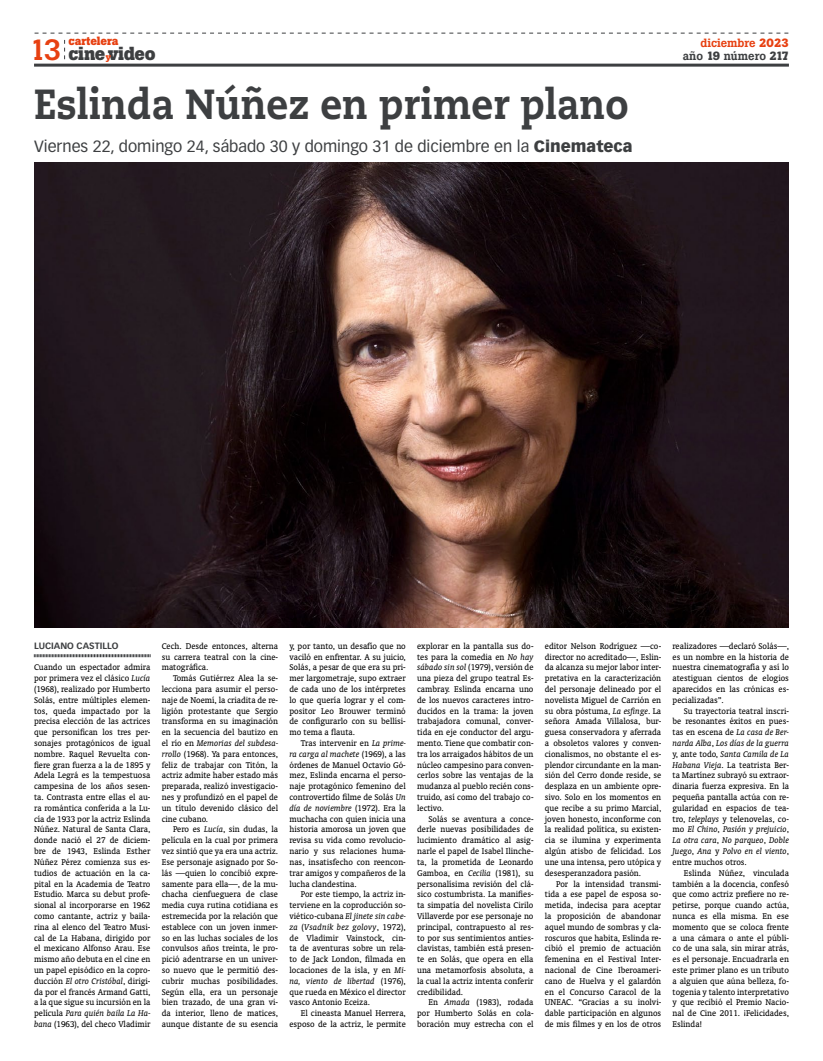
<style>
.page{position:relative;width:823px;height:1061px;background:#fff}
.page>*{position:absolute;margin:0;border:0;box-sizing:border-box;transform-origin:0 0}
.t1{font:800 42px "Caecilia";color:#3d3f41;scale:.9 1}
.t2{font:500 29px "Boton";color:#e74011}
.t3{font:700 18.7px "Boton";letter-spacing:-.01em;color:#3d3f41}
.t4{font:16px "Vectora LH";color:#3d3f41}
.t5{font:500 11.9px "Boton";color:#3d3f41}
.t6{font:500 11.9px "Boton";color:#e74011}
.t7{font:700 11.9px "Boton";letter-spacing:-.005em;color:#e74011}
.t8{font:9.4px/10.8px "Oranda BT";color:#000;text-align:justify}
.t9{font:700 9px "Vectora LH";color:#3d3f41}
.s1{font-weight:700}
.s2{font-size:9.2px;color:#e74011}
.s3{font-weight:900}
.s4{font-style:italic}
</style>
<div class="page">
<hr style="left:34px;top:64px;width:754px;height:3px;background:#3d3f41">
<svg style="left:35px;top:33px;width:753px;height:1px"></svg>
<svg style="left:64px;top:40px;width:1px;height:19px"></svg>
<svg style="left:34px;top:654px;width:117px;height:3px"></svg>
<img style="left:34px;top:162px;width:754px;height:465px">
<p class="t7" style="left:69px;top:34px;width:51px">cartelera</p>
<p class="t6" style="left:700px;top:36px;width:90px">diciembre <span class="s1">2023</span></p>
<h2 class="t2" style="left:29px;top:32px;width:34px">13</h2>
<h3 class="t3" style="left:68px;top:42px;width:89px">cine<span class="s2">y</span>video</h3>
<p class="t5" style="left:682px;top:48px;width:108px">año <span class="s1">19</span> número <span class="s1">217</span></p>
<h1 class="t1" style="left:34px;top:78px;width:661px">Eslinda Núñez en primer plano</h1>
<h3 class="t4" style="left:34px;top:136px;width:599px">Viernes 22, domingo 24, sábado 30 y domingo 31 de diciembre en la <span class="s3">Cinemateca</span></h3>
<p class="t9" style="left:34px;top:640px;width:86px">LUCIANO CASTILLO</p>
<p class="t8" style="left:34px;top:661px;width:118px">Cuando un espectador admira por primera vez el clásico <span class="s4">Lucía </span>(1968), realizado por Humberto Solás, entre múltiples elemen&shy;tos, queda impactado por la precisa elección de las actrices que personifican los tres per&shy;sonajes protagónicos de igual nombre. Raquel Revuelta con&shy;fiere gran fuerza a la de 1895 y Adela Legrá es la tempestuosa campesina de los años sesen&shy;ta. Contrasta entre ellas el au&shy;ra romántica conferida a la Lu&shy;cía de 1933 por la actriz Eslinda Núñez. Natural de Santa Clara, donde nació el 27 de diciem&shy;bre de 1943, Eslinda Esther Núñez Pérez comienza sus es&shy;tudios de actuación en la ca&shy;pital en la Academia de Teatro Estudio. Marca su debut profe&shy;sional al incorporarse en 1962 como cantante, actriz y baila&shy;rina al elenco del Teatro Musi&shy;cal de La Habana, dirigido por el mexicano Alfonso Arau. Ese mismo año debuta en el cine en un papel episódico en la copro&shy;ducción <span class="s4">El otro Cristóbal</span>, dirigi&shy;da por el francés Armand Gatti, a la que sigue su incursión en la película <span class="s4">Para quién baila La Ha&shy;bana</span> (1963), del checo Vladimir</p>
<p class="t8" style="left:162px;top:640px;width:118px">Cech. Desde entonces, alterna su carrera teatral con la cine&shy;matográfica.</p>
<p class="t8" style="left:162px;top:672px;width:118px;text-indent:11px">Tomás Gutiérrez Alea la se&shy;lecciona para asumir el perso&shy;naje de Noemí, la criadita de re&shy;ligión protestante que Sergio transforma en su imaginación en la secuencia del bautizo en el río en <span class="s4">Memorias del subdesa&shy;rrollo</span> (1968). Ya para entonces, feliz de trabajar con Titón, la actriz admite haber estado más preparada, realizó investigacio&shy;nes y profundizó en el papel de un título devenido clásico del cine cubano.</p>
<p class="t8" style="left:162px;top:823px;width:118px;text-indent:11px">Pero es <span class="s4">Lucía</span>, sin dudas, la película en la cual por primera vez sintió que ya era una actriz.<br>Ese personaje asignado por So&shy;lás —quien lo concibió expre&shy;samente para ella—, de la mu&shy;chacha cienfueguera de clase media cuya rutina cotidiana es estremecida por la relación que establece con un joven inmer&shy;so en las luchas sociales de los convulsos años treinta, le pro&shy;pició adentrarse en un univer&shy;so nuevo que le permitió des&shy;cubrir muchas posibilidades.<br>Según ella, era un personaje bien trazado, de una gran vi&shy;da interior, lleno de matices, aunque distante de su esencia</p>
<p class="t8" style="left:289px;top:640px;width:118px">y, por tanto, un desafío que no vaciló en enfrentar. A su juicio, Solás, a pesar de que era su pri&shy;mer largometraje, supo extraer de cada uno de los intérpretes lo que quería lograr y el com&shy;positor Leo Brouwer terminó de configurarlo con su bellísi&shy;mo tema a flauta.</p>
<p class="t8" style="left:289px;top:737px;width:118px;text-indent:11px">Tras intervenir en <span class="s4">La prime&shy;ra carga al machete</span> (1969), a las órdenes de Manuel Octavio Gó&shy;mez, Eslinda encarna el perso&shy;naje protagónico femenino del controvertido filme de Solás <span class="s4">Un día de noviembre</span> (1972). Era la muchacha con quien inicia una historia amorosa un joven que revisa su vida como revolucio&shy;nario y sus relaciones huma&shy;nas, insatisfecho con reencon&shy;trar amigos y compañeros de la lucha clandestina.</p>
<p class="t8" style="left:289px;top:888px;width:118px;text-indent:11px">Por este tiempo, la actriz in&shy;terviene en la coproducción so&shy;viético-cubana <span class="s4">El jinete sin cabe&shy;za</span> (<span class="s4">Vsadnik bez golovy</span>, 1972), de Vladimir Vainstock, cin&shy;ta de aventuras sobre un rela&shy;to de Jack London, filmada en locaciones de la isla, y en <span class="s4">Mi&shy;na, viento de libertad</span> (1976), que rueda en México el director vasco Antonio Eceiza.</p>
<p class="t8" style="left:289px;top:1007px;width:118px;text-align:right">El cineasta Manuel Herrera, esposo de la actriz, le permite</p>
<p class="t8" style="left:417px;top:640px;width:118px">explorar en la pantalla sus do&shy;tes para la comedia en <span class="s4">No hay sábado sin sol</span> (1979), versión de una pieza del grupo teatral Es&shy;cambray. Eslinda encarna uno de los nuevos caracteres intro&shy;ducidos en la trama: la joven trabajadora comunal, conver&shy;tida en eje conductor del argu&shy;mento. Tiene que combatir con&shy;tra los arraigados hábitos de un núcleo campesino para conven&shy;cerlos sobre las ventajas de la mudanza al pueblo recién cons&shy;truido, así como del trabajo co&shy;lectivo.</p>
<p class="t8" style="left:417px;top:813px;width:118px;text-indent:11px">Solás se aventura a conce&shy;derle nuevas posibilidades de lucimiento dramático al asig&shy;narle el papel de Isabel Ilinche&shy;ta, la prometida de Leonardo Gamboa, en <span class="s4">Cecilia</span> (1981), su personalísima revisión del clá&shy;sico costumbrista. La manifies&shy;ta simpatía del novelista Cirilo Villaverde por ese personaje no principal, contrapuesto al res&shy;to por sus sentimientos anties&shy;clavistas, también está presen&shy;te en Solás, que opera en ella una metamorfosis absoluta, a la cual la actriz intenta conferir credibilidad.</p>
<p class="t8" style="left:417px;top:996px;width:118px;text-indent:11px">En <span class="s4">Amada</span> (1983), rodada por Humberto Solás en cola&shy;boración muy estrecha con el</p>
<p class="t8" style="left:544px;top:640px;width:118px">editor Nelson Rodríguez —co&shy;director no acreditado—, Eslin&shy;da alcanza su mejor labor inter&shy;pretativa en la caracterización del personaje delineado por el novelista Miguel de Carrión en su obra póstuma, <span class="s4">La esfinge</span>. La señora Amada Villalosa, bur&shy;guesa conservadora y aferrada a obsoletos valores y conven&shy;cionalismos, no obstante el es&shy;plendor circundante en la man&shy;sión del Cerro donde reside, se desplaza en un ambiente opre&shy;sivo. Solo en los momentos en que recibe a su primo Marcial, joven honesto, inconforme con la realidad política, su existen&shy;cia se ilumina y experimenta algún atisbo de felicidad. Los une una intensa, pero utópica y desesperanzadora pasión.</p>
<p class="t8" style="left:544px;top:877px;width:118px;text-indent:11px">Por la intensidad transmi&shy;tida a ese papel de esposa so&shy;metida, indecisa para aceptar la proposición de abandonar aquel mundo de sombras y cla&shy;roscuros que habita, Eslinda re&shy;cibió el premio de actuación femenina en el Festival Inter&shy;nacional de Cine Iberoameri&shy;cano de Huelva y el galardón en el Concurso Caracol de la UNEAC. “Gracias a su inolvi&shy;dable participación en algunos de mis filmes y en los de otros</p>
<p class="t8" style="left:672px;top:640px;width:118px">realizadores —declaró Solás—, es un nombre en la historia de nuestra cinematografía y así lo atestiguan cientos de elogios aparecidos en las crónicas es&shy;pecializadas”.</p>
<p class="t8" style="left:672px;top:705px;width:118px;text-indent:11px">Su trayectoria teatral inscri&shy;be resonantes éxitos en pues&shy;tas en escena de <span class="s4">La casa de Ber&shy;narda Alba</span>, <span class="s4">Los días de la guerra </span>y, ante todo, <span class="s4">Santa Camila de La Habana Vieja</span>. La teatrista Ber&shy;ta Martínez subrayó su extraor&shy;dinaria fuerza expresiva. En la pequeña pantalla actúa con re&shy;gularidad en espacios de tea&shy;tro, <span class="s4">teleplays</span> y telenovelas, co&shy;mo <span class="s4">El Chino</span>, <span class="s4">Pasión y prejuicio</span>, <span class="s4">La otra cara</span>, <span class="s4">No parqueo</span>, <span class="s4">Doble Juego</span>, <span class="s4">Ana</span> y <span class="s4">Polvo en el viento</span>, entre muchos otros.</p>
<p class="t8" style="left:672px;top:867px;width:118px;text-indent:11px">Eslinda Núñez, vinculada también a la docencia, confesó que como actriz prefiere no re&shy;petirse, porque cuando actúa, nunca es ella misma. En ese momento que se coloca frente a una cámara o ante el públi&shy;co de una sala, sin mirar atrás, es el personaje. Encuadrarla en este primer plano es un tributo a alguien que aúna belleza, fo&shy;togenia y talento interpretativo y que recibió el Premio Nacio&shy;nal de Cine 2011. ¡Felicidades, Eslinda!</p>
</div>
